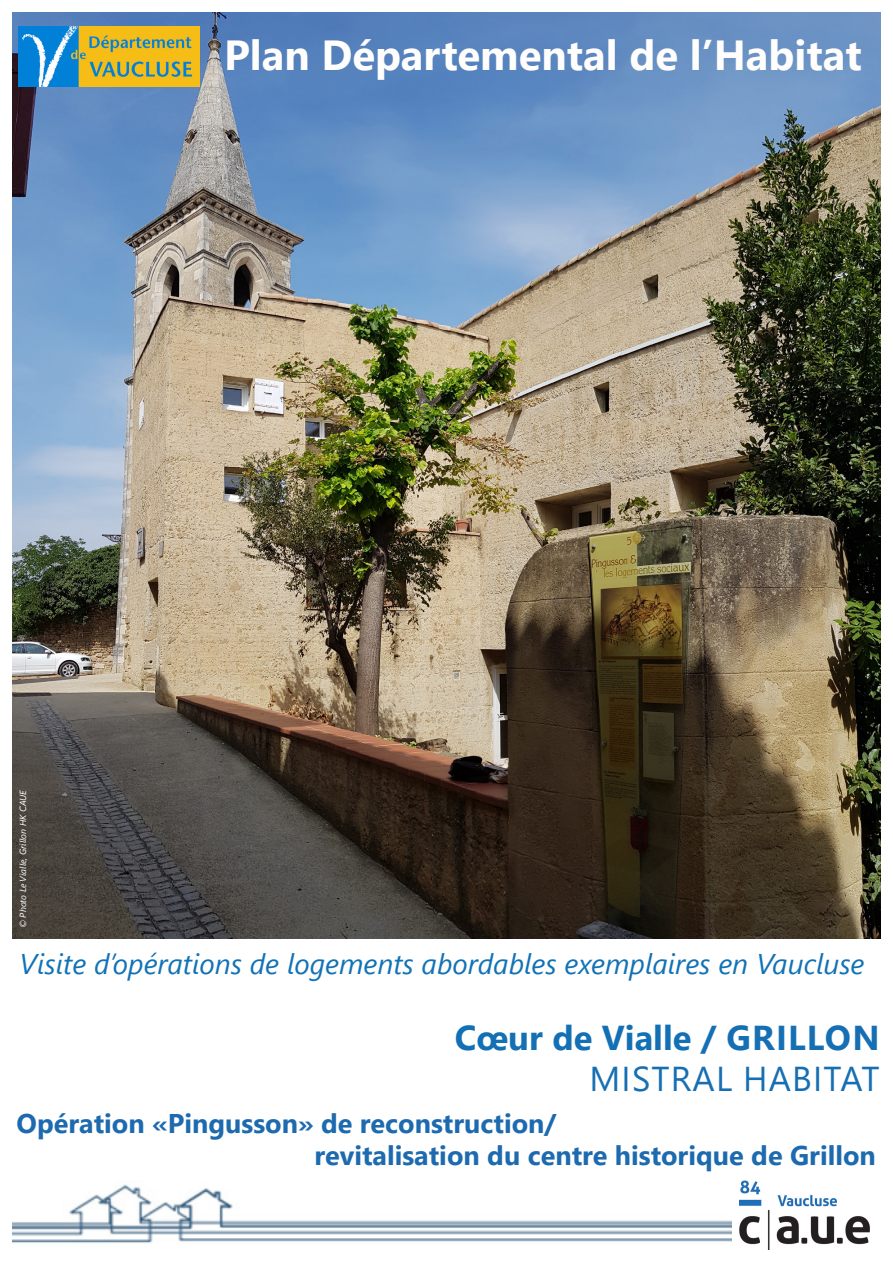
<style>
.page{position:relative;width:893px;height:1263px;background:#fff}
.page>*{position:absolute;margin:0;border:0;box-sizing:border-box;transform-origin:0 0}
.t1{font:700 42px "Segoe UI";color:#fffefc}
.t2{font:700 34.5px "Segoe UI";color:#1370b4}
.t3{font:34.5px "Segoe UI";letter-spacing:.035em;color:#166fb3}
.t4{font:italic 28.5px "Segoe UI";color:#1172b6}
.t5{font:700 27px "Segoe UI";color:#1d6aaf}
.t6{font:italic 9px "Segoe UI";color:#fff}
.s1{color:#166fb3}
</style>
<div class="page">
<img style="left:13px;top:13px;width:867px;height:925px">
<img style="left:18px;top:26px;width:182px;height:60px">
<img style="left:740px;top:1180px;width:130px;height:69px">
<img style="left:13px;top:1184px;width:719px;height:59px">
<p class="t1" style="left:224px;top:15px;width:639px">Plan Départemental de l’Habitat</p>
<p class="t6" style="left:14px;top:928px;width:140px;rotate:-90deg">© Photo Le Vialle, Grillon HK CAUE</p>
<p class="t4" style="left:19px;top:937px;width:846px">Visite d’opérations de logements abordables exemplaires en Vaucluse</p>
<p class="t2" style="left:455px;top:1005px;width:426px">Cœur de Vialle / <span class="s1">GRILLON</span></p>
<p class="t3" style="left:589px;top:1046px;width:292px">MISTRAL HABITAT</p>
<p class="t5" style="left:17px;top:1098px;width:541px">Opération «Pingusson» de reconstruction/</p>
<p class="t5" style="left:314px;top:1130px;width:563px">revitalisation du centre historique de Grillon</p>
</div>
